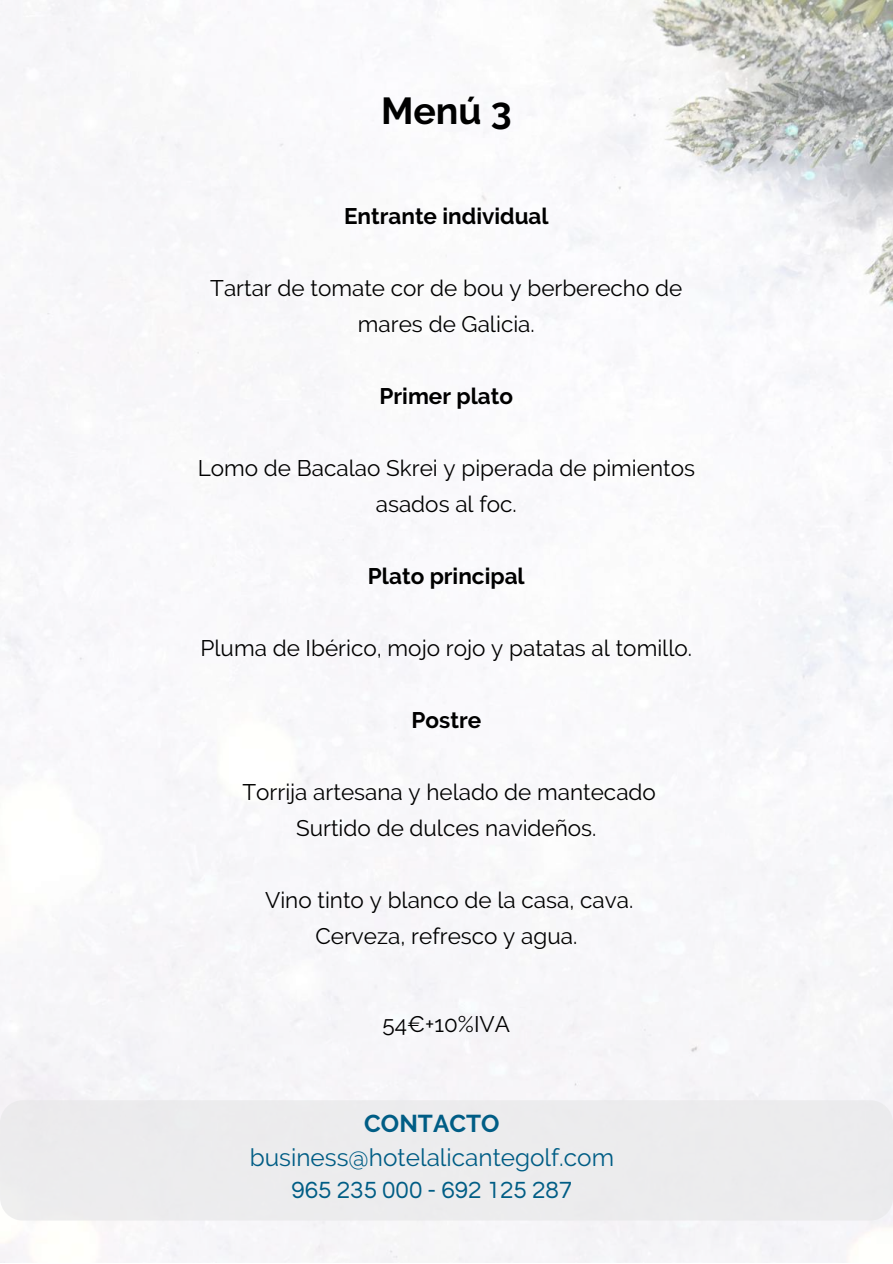
<style>
.page{position:relative;width:893px;height:1264px;background:#fff}
.page>*{position:absolute;margin:0;border:0;box-sizing:border-box;transform-origin:0 0}
.t1{font:700 37.5px "Raleway";color:#000}
.t2{font:24.3px "Raleway";color:#005d85}
.t3{font:24.3px "Questrial";color:#005d85}
.t4{font:700 24.3px "Raleway";color:#005d85}
.t5{font:22.5px/36px "Raleway";color:#000;text-align:center}
.t6{font:700 22.5px "Raleway";color:#000}
</style>
<div class="page">
<img style="left:0;top:0;width:892px;height:1262px">
<div style="left:0;top:1100px;width:892px;height:120px;background:#e8e8e9;border-radius:23px"></div>
<h1 class="t1" style="left:381px;top:88px;width:132px">Menú 3</h1>
<p class="t6" style="left:344px;top:203px;width:206px">Entrante individual</p>
<p class="t5" style="left:210px;top:270px;width:473px">Tartar de tomate cor de bou y berberecho de mares de Galicia.</p>
<p class="t6" style="left:379px;top:383px;width:135px">Primer plato</p>
<p class="t5" style="left:198px;top:450px;width:499px">Lomo de Bacalao Skrei y piperada de pimientos asados al foc.</p>
<p class="t6" style="left:368px;top:563px;width:158px">Plato principal</p>
<p class="t5" style="left:200px;top:630px;width:493px">Pluma de Ibérico, mojo rojo y patatas al tomillo.</p>
<p class="t6" style="left:411px;top:707px;width:71px">Postre</p>
<p class="t5" style="left:242px;top:774px;width:415px">Torrija artesana y helado de mantecado<br>Surtido de dulces navideños.</p>
<p class="t5" style="left:265px;top:882px;width:369px">Vino tinto y blanco de la casa, cava.<br>Cerveza, refresco y agua.</p>
<p class="t5" style="left:382px;top:1005px;width:129px">54€+10%IVA</p>
<p class="t4" style="left:364px;top:1109px;width:137px">CONTACTO</p>
<p class="t2" style="left:250px;top:1142px;width:366px">business@hotelalicantegolf.com</p>
<p class="t3" style="left:291px;top:1178px;width:282px">965 235 000 - 692 125 287</p>
</div>
